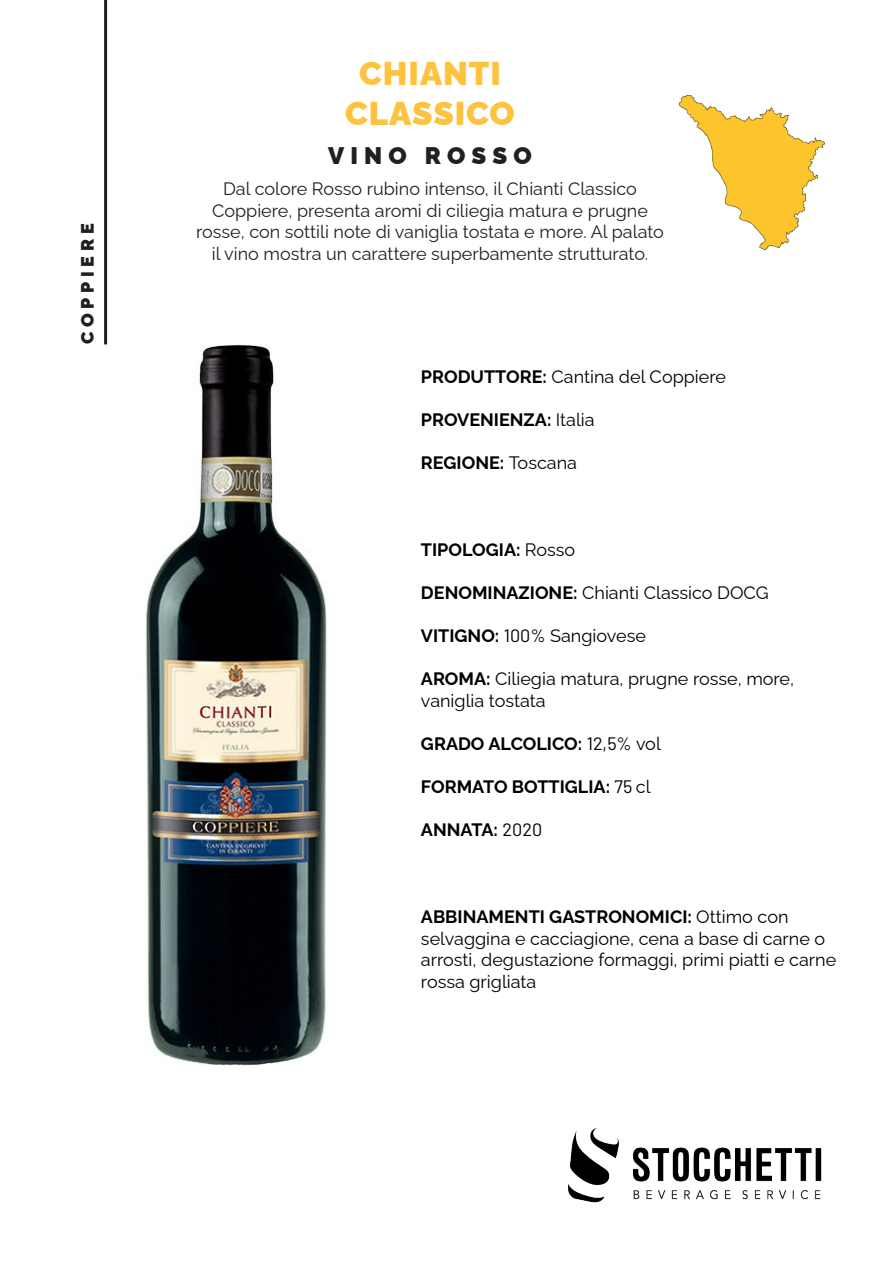
<style>
.page{position:relative;width:893px;height:1263px;background:#fff}
.page>*{position:absolute;margin:0;border:0;box-sizing:border-box;transform-origin:0 0}
.t1{font:900 33px "Raleway";letter-spacing:.03em;color:#fec33e}
.t2{font:900 24px "Raleway";letter-spacing:.26em;color:#231f20}
.t3{font:18px/21.6px "Raleway";color:#000001}
.t4{font:18px/21.6px "Raleway";color:#231f20;text-align:center}
.t5{font:700 18px "Raleway";color:#000001}
.t6{font:900 18px "Raleway";letter-spacing:.26em;color:#231f20}
.s1{font-weight:700}
.s2{font-weight:400}
.s3{font-family:"Barlow"}
.s4{font-family:"Barlow";font-weight:400}
</style>
<div class="page">
<img style="left:568px;top:1128px;width:254px;height:75px">
<img style="left:146px;top:345px;width:181px;height:720px">
<img style="left:679px;top:95px;width:146px;height:156px">
<hr style="left:104px;top:0;width:3px;height:344px;background:#231f20">
<p class="t6" style="left:73px;top:344px;width:122px;rotate:-90deg">COPPIERE</p>
<p class="t1" style="left:359px;top:47px;width:143px">CHIANTI</p>
<p class="t1" style="left:345px;top:87px;width:171px">CLASSICO</p>
<p class="t2" style="left:328px;top:137px;width:205px">VINO ROSSO</p>
<p class="t4" style="left:196px;top:176px;width:469px">Dal colore Rosso rubino intenso, il Chianti Classico Coppiere, presenta aromi di ciliegia matura e prugne rosse, con sottili note di vaniglia tostata e more. Al palato il vino mostra un carattere superbamente strutturato.</p>
<p class="t3" style="left:421px;top:364px;width:307px"><span class="s1">PRODUTTORE:</span> Cantina del Coppiere</p>
<p class="t5" style="left:421px;top:405px;width:175px">PROVENIENZA: <span class="s2">Italia</span></p>
<p class="t5" style="left:421px;top:448px;width:158px">REGIONE: <span class="s2">Toscana</span></p>
<p class="t5" style="left:421px;top:535px;width:156px">TIPOLOGIA: <span class="s2">Rosso</span></p>
<p class="t3" style="left:421px;top:580px;width:349px"><span class="s1">DENOMINAZIONE:</span> Chianti Classico DOCG</p>
<p class="t3" style="left:421px;top:623px;width:227px"><span class="s1">VITIGNO:</span> <span class="s3">100%</span> Sangiovese</p>
<p class="t3" style="left:421px;top:666px;width:375px"><span class="s1">AROMA:</span> Ciliegia matura, prugne rosse, more, vaniglia tostata</p>
<p class="t5" style="left:421px;top:729px;width:241px">GRADO ALCOLICO: <span class="s4">12,5%</span> <span class="s2">vol</span></p>
<p class="t5" style="left:421px;top:772px;width:231px">FORMATO BOTTIGLIA: <span class="s4">75</span> <span class="s2">cl</span></p>
<p class="t5" style="left:421px;top:816px;width:123px">ANNATA: <span class="s4">2020</span></p>
<p class="t3" style="left:421px;top:904px;width:417px"><span class="s1">ABBINAMENTI GASTRONOMICI:</span> Ottimo con selvaggina e cacciagione, cena a base di carne o arrosti, degustazione formaggi, primi piatti e carne rossa grigliata</p>
</div>
